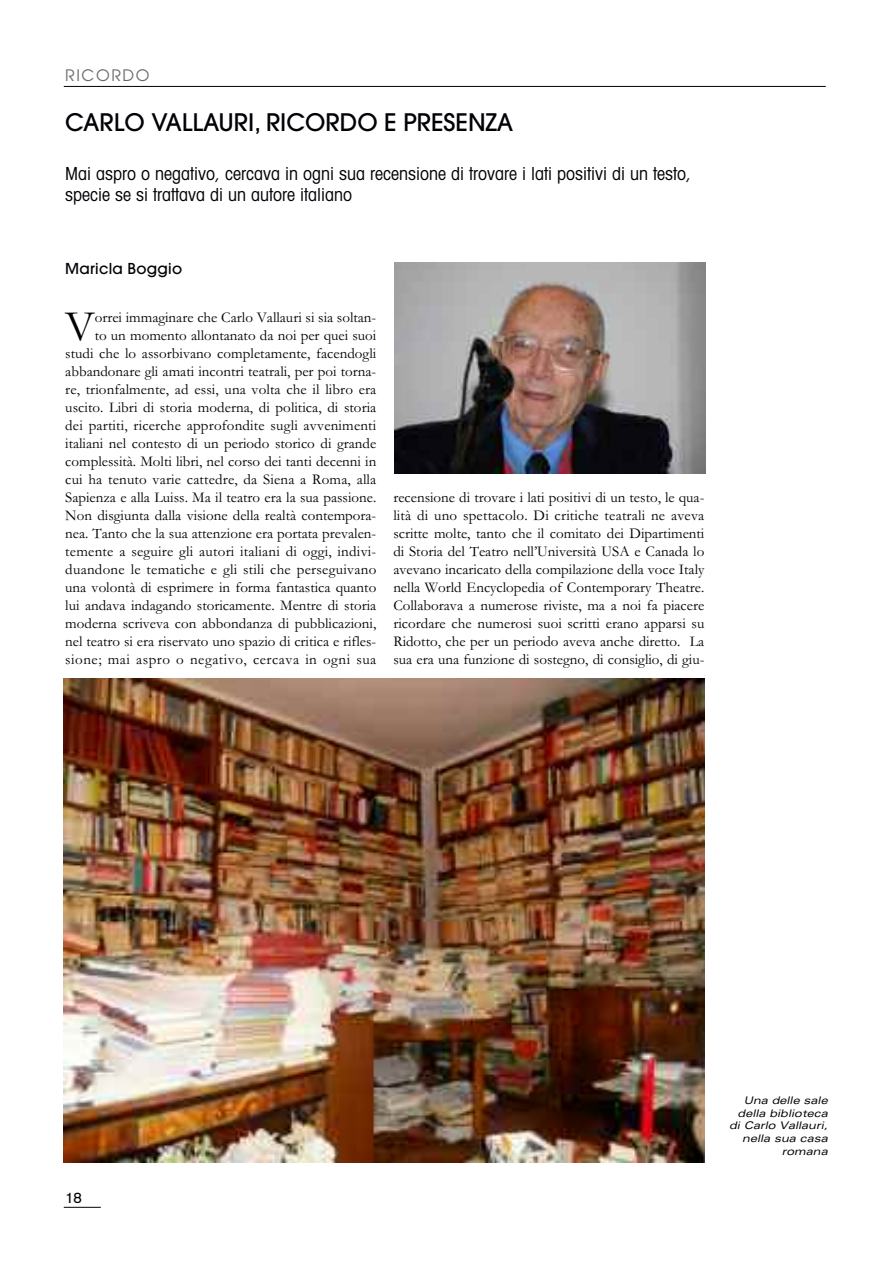
<style>
.page{position:relative;width:893px;height:1263px;background:#fff}
.page>*{position:absolute;margin:0;border:0;box-sizing:border-box;transform-origin:0 0}
.t1{font:43.65px "Garamond";color:#000006}
.t2{font:500 24px "Avant Garde";color:#000006}
.t3{font:condensed 18px/21px "Avant Garde";color:#000006}
.t4{font:15.75px "Avant Garde";letter-spacing:.105em;color:#66666a}
.t5{font:15px/18px "Garamond";color:#000006;text-align:right}
.t6{font:500 15px "Avant Garde";letter-spacing:.015em;color:#000006}
.t7{font:15px "Akzidenz Grotesk";color:#000006}
.t8{font:italic expanded 10.5px/12.6px "Univers";color:#000006;text-align:right}
</style>
<div class="page">
<hr style="left:64px;top:86px;width:762px;height:1px;background:#000006">
<hr style="left:64px;top:1207px;width:37px;height:1px;background:#000006">
<img style="left:395px;top:262px;width:311px;height:212px">
<img style="left:64px;top:678px;width:641px;height:485px">
<p class="t4" style="left:65px;top:66px;width:86px">RICORDO</p>
<h2 class="t2" style="left:65px;top:113px;width:449px">CARLO VALLAURI, RICORDO E PRESENZA</h2>
<p class="t3" style="left:65px;top:165px;width:627px">Mai aspro o negativo, cercava in ogni sua recensione di trovare i lati positivi di un testo, specie se si trattava di un autore italiano</p>
<p class="t6" style="left:65px;top:263px;width:118px">Maricla Boggio</p>
<h1 class="t1" style="left:65px;top:300px;width:31px">V</h1>
<p class="t5" style="left:65px;top:308px;width:313px">orrei immaginare che Carlo Vallauri si sia soltan-<br>to un momento allontanato da noi per quei suoi studi che lo assorbivano completamente, facendogli abbandonare gli amati incontri teatrali, per poi torna&shy;re, trionfalmente, ad essi, una volta che il libro era uscito. Libri di storia moderna, di politica, di storia dei partiti, ricerche approfondite sugli avvenimenti italiani nel contesto di un periodo storico di grande complessità. Molti libri, nel corso dei tanti decenni in cui ha tenuto varie cattedre, da Siena a Roma, alla Sapienza e alla Luiss. Ma il teatro era la sua passione.<br>Non disgiunta dalla visione della realtà contempora&shy;nea. Tanto che la sua attenzione era portata prevalen&shy;temente a seguire gli autori italiani di oggi, indivi&shy;duandone le tematiche e gli stili che perseguivano una volontà di esprimere in forma fantastica quanto lui andava indagando storicamente. Mentre di storia moderna scriveva con abbondanza di pubblicazioni, nel teatro si era riservato uno spazio di critica e rifles&shy;sione; mai aspro o negativo, cercava in ogni sua</p>
<p class="t5" style="left:393px;top:488px;width:313px;text-align:justify">recensione di trovare i lati positivi di un testo, le qua&shy;lità di uno spettacolo. Di critiche teatrali ne aveva scritte molte, tanto che il comitato dei Dipartimenti di Storia del Teatro nell’Università USA e Canada lo avevano incaricato della compilazione della voce Italy nella World Encyclopedia of Contemporary Theatre.<br>Collaborava a numerose riviste, ma a noi fa piacere ricordare che numerosi suoi scritti erano apparsi su Ridotto, che per un periodo aveva anche diretto. La sua era una funzione di sostegno, di consiglio, di giu-</p>
<p class="t7" style="left:65px;top:1192px;width:18px">18</p>
<p class="t8" style="left:729px;top:1095px;width:100px">Una delle sale della biblioteca di Carlo Vallauri, nella sua casa romana</p>
</div>
